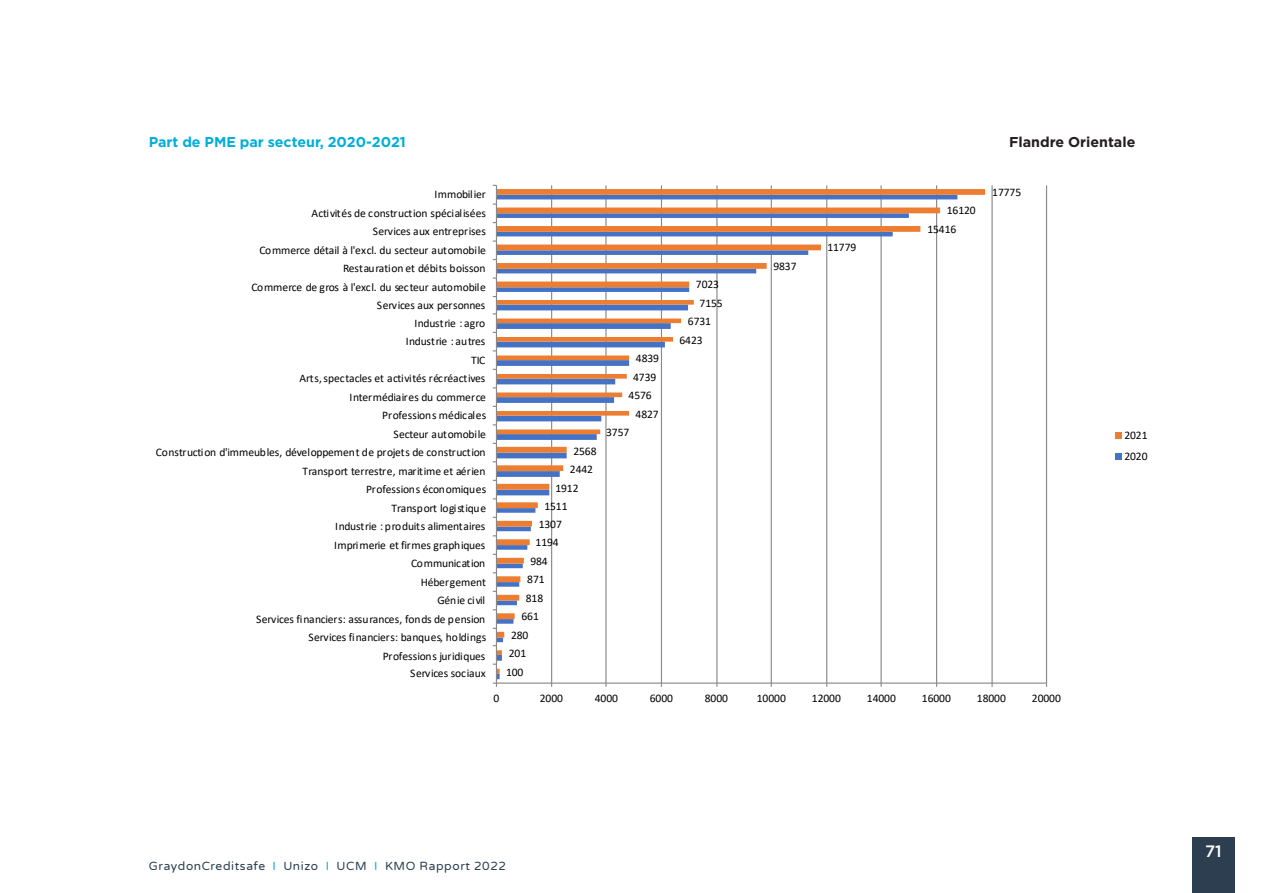
<style>
.page{position:relative;width:1263px;height:893px;background:#fff}
.page>*{position:absolute;margin:0;border:0;box-sizing:border-box;transform-origin:0 0}
.t1{font:500 16.5px "Gotham";color:#fff}
.body{font:700 14.25px "Gotham";color:#00afd8}
.body-2{font:700 14.25px "Gotham";color:#231f20}
.t2{font:12px "Varela Round";letter-spacing:.05em;color:#2c3e50}
.t3{font:11.55px/20.9px "Calibri";letter-spacing:-.005em;color:#000}
.t4{font:11.55px "Calibri";letter-spacing:-.025em;color:#000}
.s1{color:#00afd8}
</style>
<div class="page">
<div style="left:1192px;top:838px;width:42px;height:55px;background:#2c3e50"></div>
<svg style="left:492px;top:184px;width:630px;height:503px"></svg>
<p class="body" style="left:149px;top:133px;width:259px">Part de PME par secteur, 2020-2021</p>
<p class="body-2" style="left:1009px;top:133px;width:128px">Flandre Orientale</p>
<p class="t3" style="left:434px;top:184px;width:53px">Immobilier</p>
<p class="t3" style="left:992px;top:181px;width:30px">17775</p>
<p class="t4" style="left:312px;top:205px;width:176px">Activités de construction spécialisées</p>
<p class="t3" style="left:947px;top:200px;width:30px">16120</p>
<p class="t3" style="left:373px;top:221px;width:115px">Services aux entreprises</p>
<p class="t3" style="left:927px;top:218px;width:30px">15416</p>
<p class="t4" style="left:259px;top:242px;width:228px">Commerce détail à l'excl. du secteur automobile</p>
<p class="t3" style="left:827px;top:237px;width:30px">11779</p>
<p class="t3" style="left:343px;top:258px;width:144px">Restauration et débits boisson</p>
<p class="t3" style="left:773px;top:255px;width:25px">9837</p>
<p class="t4" style="left:251px;top:279px;width:236px">Commerce de gros à l'excl. du secteur automobile</p>
<p class="t3" style="left:696px;top:274px;width:25px">7023</p>
<p class="t3" style="left:377px;top:295px;width:110px">Services aux personnes</p>
<p class="t3" style="left:700px;top:292px;width:25px">7155</p>
<p class="t4" style="left:414px;top:315px;width:72px">Industrie : agro</p>
<p class="t3" style="left:688px;top:311px;width:25px">6731</p>
<p class="t4" style="left:406px;top:333px;width:81px">Industrie : autres</p>
<p class="t3" style="left:679px;top:329px;width:25px">6423</p>
<p class="t3" style="left:471px;top:349px;width:16px">TIC</p>
<p class="t3" style="left:636px;top:348px;width:25px">4839</p>
<p class="t3" style="left:299px;top:368px;width:187px">Arts, spectacles et activités récréactives</p>
<p class="t3" style="left:633px;top:366px;width:25px">4739</p>
<p class="t3" style="left:350px;top:386px;width:138px">Intermédiaires du commerce</p>
<p class="t3" style="left:629px;top:385px;width:25px">4576</p>
<p class="t3" style="left:382px;top:405px;width:105px">Professions médicales</p>
<p class="t3" style="left:635px;top:403px;width:25px">4827</p>
<p class="t4" style="left:393px;top:426px;width:94px">Secteur automobile</p>
<p class="t3" style="left:606px;top:422px;width:25px">3757</p>
<p class="t4" style="left:156px;top:444px;width:331px">Construction d'immeubles, développement de projets de construction</p>
<p class="t3" style="left:573px;top:440px;width:25px">2568</p>
<p class="t3" style="left:303px;top:460px;width:184px">Transport terrestre, maritime et aérien</p>
<p class="t3" style="left:570px;top:459px;width:25px">2442</p>
<p class="t3" style="left:366px;top:478px;width:122px">Professions économiques</p>
<p class="t3" style="left:555px;top:477px;width:25px">1912</p>
<p class="t4" style="left:391px;top:500px;width:96px">Transport logistique</p>
<p class="t3" style="left:544px;top:496px;width:25px">1511</p>
<p class="t4" style="left:335px;top:518px;width:152px">Industrie : produits alimentaires</p>
<p class="t3" style="left:539px;top:513px;width:25px">1307</p>
<p class="t3" style="left:334px;top:534px;width:153px">Imprimerie et firmes graphiques</p>
<p class="t3" style="left:536px;top:532px;width:25px">1194</p>
<p class="t4" style="left:411px;top:555px;width:76px">Communication</p>
<p class="t3" style="left:530px;top:550px;width:19px">984</p>
<p class="t3" style="left:421px;top:571px;width:67px">Hébergement</p>
<p class="t3" style="left:527px;top:569px;width:19px">871</p>
<p class="t4" style="left:437px;top:592px;width:49px">Génie civil</p>
<p class="t3" style="left:526px;top:587px;width:19px">818</p>
<p class="t3" style="left:256px;top:608px;width:231px">Services financiers: assurances, fonds de pension</p>
<p class="t3" style="left:521px;top:606px;width:19px">661</p>
<p class="t3" style="left:308px;top:626px;width:179px">Services financiers: banques, holdings</p>
<p class="t3" style="left:511px;top:624px;width:19px">280</p>
<p class="t3" style="left:383px;top:645px;width:104px">Professions juridiques</p>
<p class="t3" style="left:509px;top:643px;width:19px">201</p>
<p class="t3" style="left:410px;top:662px;width:77px">Services sociaux</p>
<p class="t3" style="left:506px;top:661px;width:19px">100</p>
<p class="t3" style="left:494px;top:688px;width:7px">0</p>
<p class="t3" style="left:540px;top:688px;width:25px">2000</p>
<p class="t3" style="left:595px;top:688px;width:25px">4000</p>
<p class="t3" style="left:650px;top:688px;width:25px">6000</p>
<p class="t3" style="left:705px;top:688px;width:25px">8000</p>
<p class="t3" style="left:757px;top:688px;width:30px">10000</p>
<p class="t3" style="left:812px;top:688px;width:30px">12000</p>
<p class="t3" style="left:867px;top:688px;width:30px">14000</p>
<p class="t3" style="left:922px;top:688px;width:30px">16000</p>
<p class="t3" style="left:977px;top:688px;width:30px">18000</p>
<p class="t3" style="left:1032px;top:688px;width:30px">20000</p>
<p class="t2" style="left:149px;top:858px;width:359px">GraydonCreditsafe <span class="s1">I</span> Unizo <span class="s1">I</span> UCM <span class="s1">I</span> KMO Rapport 2022</p>
<p class="t3" style="left:1124px;top:424px;width:25px">2021<br>2020</p>
<h1 class="t1" style="left:1205px;top:841px;width:18px">71</h1>
</div>
